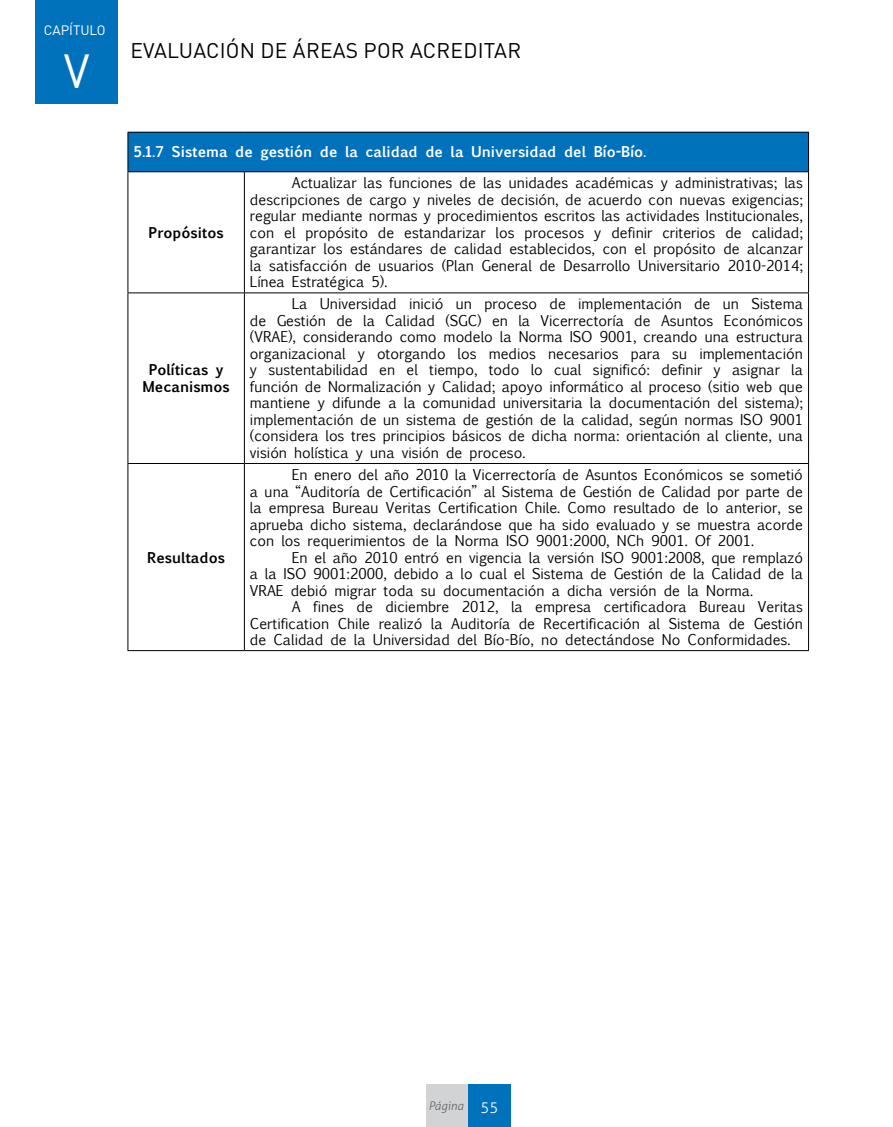
<style>
.page{position:relative;width:893px;height:1127px;background:#fff}
.page>*{position:absolute;margin:0;border:0;box-sizing:border-box;transform-origin:0 0}
.t1{font:47.25px "DIN Pro";color:#fff}
.t2{font:21px "DIN Pro";letter-spacing:.01em;color:#000}
.t3{font:14.25px/16.5px "Euphemia UCAS";color:#000;text-align:justify}
.t4{font:700 14.25px "Euphemia UCAS";color:#fff}
.t5{font:700 14.25px/16.5px "Euphemia UCAS";color:#000;text-align:center}
.t6{font:13.5px "DIN Pro";color:#fff}
.t7{font:italic 300 11.85px "Aller";color:#636466}
.s1{font-style:normal;font-size:15px;color:#fff}
</style>
<div class="page">
<div style="left:426px;top:1084px;width:42px;height:43px;background:#d1d3d4"></div>
<div style="left:468px;top:1084px;width:43px;height:43px;background:#0072bc"></div>
<div style="left:128px;top:132px;width:680px;height:40px;background:#0072bc"></div>
<hr style="left:128px;top:132px;width:116px;height:1px;background:#000">
<hr style="left:128px;top:133px;width:1px;height:38px;background:#000">
<hr style="left:244px;top:132px;width:565px;height:1px;background:#000">
<hr style="left:808px;top:133px;width:1px;height:38px;background:#000">
<hr style="left:128px;top:171px;width:116px;height:1px;background:#000">
<hr style="left:128px;top:172px;width:1px;height:120px;background:#000">
<hr style="left:244px;top:171px;width:565px;height:1px;background:#000">
<hr style="left:244px;top:172px;width:1px;height:120px;background:#000">
<hr style="left:808px;top:172px;width:1px;height:120px;background:#000">
<hr style="left:128px;top:292px;width:116px;height:1px;background:#000">
<hr style="left:128px;top:293px;width:1px;height:170px;background:#000">
<hr style="left:244px;top:292px;width:565px;height:1px;background:#000">
<hr style="left:244px;top:293px;width:1px;height:170px;background:#000">
<hr style="left:808px;top:293px;width:1px;height:170px;background:#000">
<hr style="left:128px;top:463px;width:116px;height:1px;background:#000">
<hr style="left:128px;top:464px;width:1px;height:186px;background:#000">
<hr style="left:244px;top:463px;width:565px;height:1px;background:#000">
<hr style="left:244px;top:464px;width:1px;height:186px;background:#000">
<hr style="left:808px;top:464px;width:1px;height:186px;background:#000">
<hr style="left:128px;top:650px;width:116px;height:1px;background:#000">
<hr style="left:244px;top:650px;width:565px;height:1px;background:#000">
<div style="left:35px;top:0;width:83px;height:103px;background:#0072bc"></div>
<p class="t6" style="left:44px;top:21px;width:63px">CAPÍTULO</p>
<h1 class="t1" style="left:64px;top:39px;width:27px">V</h1>
<h2 class="t2" style="left:130px;top:36px;width:392px">EVALUACIÓN DE ÁREAS POR ACREDITAR</h2>
<p class="t4" style="left:133px;top:141px;width:514px">5.1.7 Sistema de gestión de la calidad de la Universidad del Bío-Bío.</p>
<p class="t5" style="left:149px;top:224px;width:77px">Propósitos</p>
<p class="t5" style="left:142px;top:362px;width:89px">Políticas y<br>Mecanismos</p>
<p class="t5" style="left:147px;top:549px;width:79px">Resultados</p>
<p class="t3" style="left:250px;top:175px;width:555px;text-indent:42px">Actualizar las funciones de las unidades académicas y administrativas; las descripciones de cargo y niveles de decisión, de acuerdo con nuevas exigencias; regular mediante normas y procedimientos escritos las actividades Institucionales, con el propósito de estandarizar los procesos y definir criterios de calidad; garantizar los estándares de calidad establecidos, con el propósito de alcanzar la satisfacción de usuarios (Plan General de Desarrollo Universitario 2010-2014; Línea Estratégica 5).</p>
<p class="t3" style="left:250px;top:296px;width:554px;text-indent:42px">La Universidad inició un proceso de implementación de un Sistema de Gestión de la Calidad (SGC) en la Vicerrectoría de Asuntos Económicos (VRAE), considerando como modelo la Norma ISO 9001, creando una estructura organizacional y otorgando los medios necesarios para su implementación y sustentabilidad en el tiempo, todo lo cual significó: definir y asignar la función de Normalización y Calidad; apoyo informático al proceso (sitio web que mantiene y difunde a la comunidad universitaria la documentación del sistema); implementación de un sistema de gestión de la calidad, según normas ISO 9001 (considera los tres principios básicos de dicha norma: orientación al cliente, una visión holística y una visión de proceso.</p>
<p class="t3" style="left:250px;top:466px;width:554px;text-indent:42px">En enero del año 2010 la Vicerrectoría de Asuntos Económicos se sometió a una “Auditoría de Certificación” al Sistema de Gestión de Calidad por parte de la empresa Bureau Veritas Certification Chile. Como resultado de lo anterior, se aprueba dicho sistema, declarándose que ha sido evaluado y se muestra acorde con los requerimientos de la Norma ISO 9001:2000, NCh 9001. Of 2001.</p>
<p class="t3" style="left:250px;top:549px;width:554px;text-indent:42px">En el año 2010 entró en vigencia la versión ISO 9001:2008, que remplazó a la ISO 9001:2000, debido a lo cual el Sistema de Gestión de la Calidad de la VRAE debió migrar toda su documentación a dicha versión de la Norma.</p>
<p class="t3" style="left:250px;top:598px;width:554px;text-indent:42px">A fines de diciembre 2012, la empresa certificadora Bureau Veritas Certification Chile realizó la Auditoría de Recertificación al Sistema de Gestión de Calidad de la Universidad del Bío-Bío, no detectándose No Conformidades.</p>
<p class="t7" style="left:428px;top:1099px;width:72px">Página <span class="s1">55</span></p>
</div>
